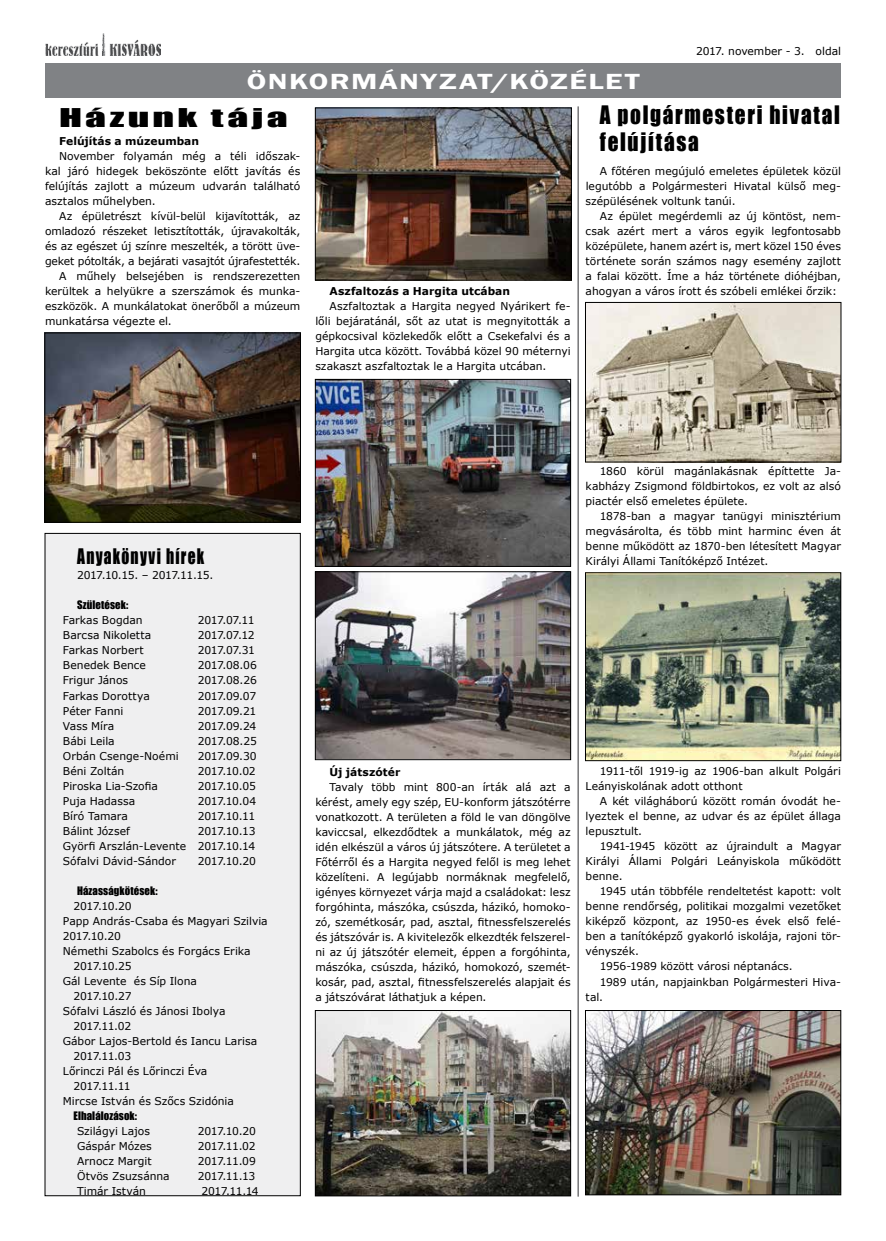
<style>
.page{position:relative;width:886px;height:1241px;background:#fff}
.page>*{position:absolute;margin:0;border:0;box-sizing:border-box;transform-origin:0 0}
.t1{font:23.75px "Impact";letter-spacing:.08em;color:#000;scale:1.75 1}
.t2{font:23.38px/27.5px "Impact";letter-spacing:.075em;color:#000;scale:.91 1}
.t3{font:600 22.5px "Franklin Gothic";letter-spacing:.05em;color:#fff;scale:1.36 1}
.t4{font:19.75px "Impact";letter-spacing:.08em;color:#000;scale:.79 1}
.t5{font:10.75px/15px "Verdana";letter-spacing:-.005em;color:#000;text-align:justify}
.t6{font:700 10.75px "Verdana";color:#000}
.t7{font:10.75px "Impact";letter-spacing:.005em;color:#000}
.t8{font:10.75px "Verdana";letter-spacing:-.045em;color:#000}
</style>
<div class="page">
<img style="left:45px;top:34px;width:115px;height:21px">
<div style="left:45px;top:64px;width:796px;height:34px;background:#808285"></div>
<div style="left:45px;top:533px;width:255px;height:662px;background:#efeff0"></div>
<img style="left:47px;top:334px;width:252px;height:186px">
<div style="left:45px;top:332px;width:256px;height:190px;border:1px solid #000"></div>
<img style="left:317px;top:110px;width:253px;height:168px">
<div style="left:315px;top:108px;width:257px;height:172px;border:1px solid #000"></div>
<img style="left:317px;top:573px;width:252px;height:184px">
<div style="left:315px;top:571px;width:256px;height:188px;border:1px solid #000"></div>
<img style="left:317px;top:381px;width:252px;height:183px">
<div style="left:315px;top:379px;width:256px;height:187px;border:1px solid #000"></div>
<img style="left:587px;top:1012px;width:252px;height:180px">
<div style="left:585px;top:1010px;width:256px;height:184px;border:1px solid #000"></div>
<img style="left:587px;top:574px;width:252px;height:184px">
<div style="left:585px;top:572px;width:256px;height:188px;border:1px solid #000"></div>
<img style="left:587px;top:304px;width:252px;height:156px">
<div style="left:585px;top:302px;width:256px;height:160px;border:1px solid #000"></div>
<img style="left:317px;top:1012px;width:252px;height:181px">
<div style="left:315px;top:1010px;width:256px;height:185px;border:1px solid #000"></div>
<hr style="left:577px;top:106px;width:2px;height:1090px;background:#58595b">
<h3 class="t3" style="left:247px;top:67px;width:291px">ÖNKORMÁNYZAT/KÖZÉLET</h3>
<p class="t5" style="left:696px;top:44px;width:146px">2017. november - 3. oldal</p>
<h1 class="t1" style="left:59px;top:99px;width:132px">Házunk tája</h1>
<p class="t6" style="left:59px;top:134px;width:141px">Felújítás a múzeumban</p>
<p class="t5" style="left:45px;top:149px;width:257px;text-indent:14px">November folyamán még a téli időszak&shy;kal járó hidegek beköszönte előtt javítás és felújítás zajlott a múzeum udvarán található asztalos műhelyben.</p>
<p class="t5" style="left:59px;top:209px;width:243px">Az épületrészt kívül-belül kijavították, az</p>
<p class="t5" style="left:45px;top:224px;width:257px">omladozó részeket letisztították, újravakolták,</p>
<p class="t5" style="left:45px;top:239px;width:257px">és az egészet új színre meszelték, a törött üve-</p>
<p class="t5" style="left:45px;top:254px;width:257px">geket pótolták, a bejárati vasajtót újrafestették.</p>
<p class="t5" style="left:59px;top:269px;width:243px">A műhely belsejében is rendszerezetten</p>
<p class="t5" style="left:45px;top:284px;width:257px">kerültek a helyükre a szerszámok és munka-</p>
<p class="t5" style="left:45px;top:299px;width:257px">eszközök. A munkálatokat önerőből a múzeum</p>
<p class="t5" style="left:45px;top:314px;width:128px">munkatársa végezte el.</p>
<p class="t6" style="left:329px;top:283px;width:182px">Aszfaltozás a Hargita utcában</p>
<p class="t5" style="left:315px;top:298px;width:257px;text-indent:14px">Aszfaltoztak a Hargita negyed Nyárikert fe&shy;lőli bejáratánál, sőt az utat is megnyitották a gépkocsival közlekedők előtt a Csekefalvi és a Hargita utca között. Továbbá közel 90 méternyi szakaszt aszfaltoztak le a Hargita utcában.</p>
<h2 class="t2" style="left:600px;top:100px;width:265px">A polgármesteri hivatal felújítása</h2>
<p class="t5" style="left:586px;top:163px;width:257px;text-indent:14px">A főtéren megújuló emeletes épületek közül legutóbb a Polgármesteri Hivatal külső meg&shy;szépülésének voltunk tanúi.</p>
<p class="t5" style="left:586px;top:208px;width:257px;text-indent:14px">Az épület megérdemli az új köntöst, nem&shy;csak azért mert a város egyik legfontosabb középülete, hanem azért is, mert közel 150 éves története során számos nagy esemény zajlott a falai között. Íme a ház története dióhéjban, ahogyan a város írott és szóbeli emlékei őrzik:</p>
<h3 class="t4" style="left:77px;top:541px;width:163px">Anyakönyvi hírek</h3>
<p class="t8" style="left:77px;top:568px;width:138px">2017.10.15. – 2017.11.15.</p>
<p class="t7" style="left:77px;top:596px;width:53px">Születések:</p>
<p class="t5" style="left:63px;top:613px;width:81px">Farkas Bogdan</p>
<p class="t5" style="left:198px;top:613px;width:58px">2017.07.11</p>
<p class="t5" style="left:63px;top:628px;width:90px">Barcsa Nikoletta</p>
<p class="t5" style="left:198px;top:628px;width:58px">2017.07.12</p>
<p class="t5" style="left:63px;top:643px;width:82px">Farkas Norbert</p>
<p class="t5" style="left:198px;top:643px;width:59px">2017.07.31</p>
<p class="t5" style="left:63px;top:658px;width:85px">Benedek Bence</p>
<p class="t5" style="left:198px;top:658px;width:61px">2017.08.06</p>
<p class="t5" style="left:63px;top:673px;width:67px">Frigur János</p>
<p class="t5" style="left:198px;top:673px;width:60px">2017.08.26</p>
<p class="t5" style="left:63px;top:688px;width:89px">Farkas Dorottya</p>
<p class="t5" style="left:198px;top:688px;width:60px">2017.09.07</p>
<p class="t5" style="left:63px;top:703px;width:62px">Péter Fanni</p>
<p class="t5" style="left:198px;top:703px;width:60px">2017.09.21</p>
<p class="t5" style="left:63px;top:717px;width:53px">Vass Míra</p>
<p class="t5" style="left:198px;top:717px;width:60px">2017.09.24</p>
<p class="t5" style="left:63px;top:732px;width:53px">Bábi Leila</p>
<p class="t5" style="left:198px;top:732px;width:61px">2017.08.25</p>
<p class="t5" style="left:63px;top:747px;width:117px">Orbán Csenge-Noémi</p>
<p class="t5" style="left:198px;top:747px;width:60px">2017.09.30</p>
<p class="t5" style="left:63px;top:762px;width:63px">Béni Zoltán</p>
<p class="t5" style="left:198px;top:762px;width:59px">2017.10.02</p>
<p class="t5" style="left:63px;top:777px;width:97px">Piroska Lia-Szofia</p>
<p class="t5" style="left:198px;top:777px;width:59px">2017.10.05</p>
<p class="t5" style="left:63px;top:792px;width:74px">Puja Hadassa</p>
<p class="t5" style="left:198px;top:792px;width:60px">2017.10.04</p>
<p class="t5" style="left:63px;top:807px;width:67px">Bíró Tamara</p>
<p class="t5" style="left:198px;top:807px;width:59px">2017.10.11</p>
<p class="t5" style="left:63px;top:822px;width:69px">Bálint József</p>
<p class="t5" style="left:63px;top:822px;width:194px;text-indent:135px">2017.10.13<br>Györfi Arszlán-Levente 2017.10.14<br>Sófalvi Dávid-Sándor</p>
<p class="t5" style="left:198px;top:852px;width:60px">2017.10.20</p>
<p class="t7" style="left:77px;top:881px;width:82px">Házasságkötések:</p>
<p class="t5" style="left:74px;top:897px;width:60px">2017.10.20</p>
<p class="t5" style="left:63px;top:912px;width:206px">Papp András-Csaba és Magyari Szilvia</p>
<p class="t5" style="left:63px;top:927px;width:60px">2017.10.20</p>
<p class="t5" style="left:63px;top:942px;width:189px">Némethi Szabolcs és Forgács Erika</p>
<p class="t5" style="left:74px;top:957px;width:60px">2017.10.25</p>
<p class="t5" style="left:63px;top:972px;width:135px">Gál Levente és Síp Ilona</p>
<p class="t5" style="left:74px;top:987px;width:60px">2017.10.27</p>
<p class="t5" style="left:63px;top:1002px;width:164px">Sófalvi László és Jánosi Ibolya</p>
<p class="t5" style="left:74px;top:1017px;width:59px">2017.11.02</p>
<p class="t5" style="left:63px;top:1032px;width:196px">Gábor Lajos-Bertold és Iancu Larisa</p>
<p class="t5" style="left:74px;top:1047px;width:59px">2017.11.03</p>
<p class="t5" style="left:63px;top:1062px;width:146px">Lőrinczi Pál és Lőrinczi Éva</p>
<p class="t5" style="left:74px;top:1077px;width:59px">2017.11.11</p>
<p class="t5" style="left:63px;top:1092px;width:172px">Mircse István és Szőcs Szidónia</p>
<p class="t7" style="left:74px;top:1106px;width:65px">Elhalálozások:</p>
<p class="t5" style="left:77px;top:1122px;width:74px">Szilágyi Lajos</p>
<p class="t5" style="left:198px;top:1122px;width:60px">2017.10.20</p>
<p class="t5" style="left:77px;top:1137px;width:76px">Gáspár Mózes</p>
<p class="t5" style="left:198px;top:1137px;width:59px">2017.11.02</p>
<p class="t5" style="left:77px;top:1152px;width:76px">Arnocz Margit</p>
<p class="t5" style="left:198px;top:1152px;width:60px">2017.11.09</p>
<p class="t5" style="left:77px;top:1167px;width:94px">Ötvös Zsuzsánna</p>
<p class="t5" style="left:198px;top:1167px;width:59px">2017.11.13</p>
<p class="t5" style="left:77px;top:1182px;width:70px">Timár István</p>
<p class="t5" style="left:202px;top:1182px;width:59px">2017.11.14</p>
<p class="t5" style="left:586px;top:463px;width:257px;text-indent:14px">1860 körül magánlakásnak építtette Ja&shy;kabházy Zsigmond földbirtokos, ez volt az alsó piactér első emeletes épülete.</p>
<p class="t5" style="left:586px;top:508px;width:257px;text-indent:14px">1878-ban a magyar tanügyi minisztérium megvásárolta, és több mint harminc éven át benne működött az 1870-ben létesített Magyar Királyi Állami Tanítóképző Intézet.</p>
<p class="t6" style="left:329px;top:763px;width:72px">Új játszótér</p>
<p class="t5" style="left:315px;top:778px;width:257px;text-indent:14px">Tavaly több mint 800-an írták alá azt a kérést, amely egy szép, EU-konform játszótérre vonatkozott. A területen a föld le van döngölve kaviccsal, elkezdődtek a munkálatok, még az idén elkészül a város új játszótere. A területet a Főtérről és a Hargita negyed felől is meg lehet közelíteni. A legújabb normáknak megfelelő, igényes környezet várja majd a családokat: lesz forgóhinta, mászóka, csúszda, házikó, homoko&shy;zó, szemétkosár, pad, asztal, fitnessfelszerelés és játszóvár is. A kivitelezők elkezdték felszerel&shy;ni az új játszótér elemeit, éppen a forgóhinta, mászóka, csúszda, házikó, homokozó, szemét&shy;kosár, pad, asztal, fitnessfelszerelés alapjait és a játszóvárat láthatjuk a képen.</p>
<p class="t5" style="left:586px;top:763px;width:257px;text-indent:14px">1911-től 1919-ig az 1906-ban alkult Polgári<br>Leányiskolának adott otthont</p>
<p class="t5" style="left:586px;top:793px;width:257px;text-indent:14px">A két világháború között román óvodát he&shy;lyeztek el benne, az udvar és az épület állaga lepusztult.</p>
<p class="t5" style="left:586px;top:838px;width:257px;text-indent:14px">1941-1945 között az újraindult a Magyar Királyi Állami Polgári Leányiskola működött benne.</p>
<p class="t5" style="left:600px;top:883px;width:243px">1945 után többféle rendeltetést kapott: volt</p>
<p class="t5" style="left:586px;top:898px;width:257px">benne rendőrség, politikai mozgalmi vezetőket</p>
<p class="t5" style="left:586px;top:913px;width:257px">kiképző központ, az 1950-es évek első felé-</p>
<p class="t5" style="left:586px;top:928px;width:257px">ben a tanítóképző gyakorló iskolája, rajoni tör-</p>
<p class="t5" style="left:586px;top:943px;width:55px">vényszék.</p>
<p class="t5" style="left:600px;top:958px;width:194px">1956-1989 között városi néptanács.</p>
<p class="t5" style="left:600px;top:973px;width:243px">1989 után, napjainkban Polgármesteri Hiva-</p>
<p class="t5" style="left:586px;top:988px;width:19px">tal.</p>
</div>
